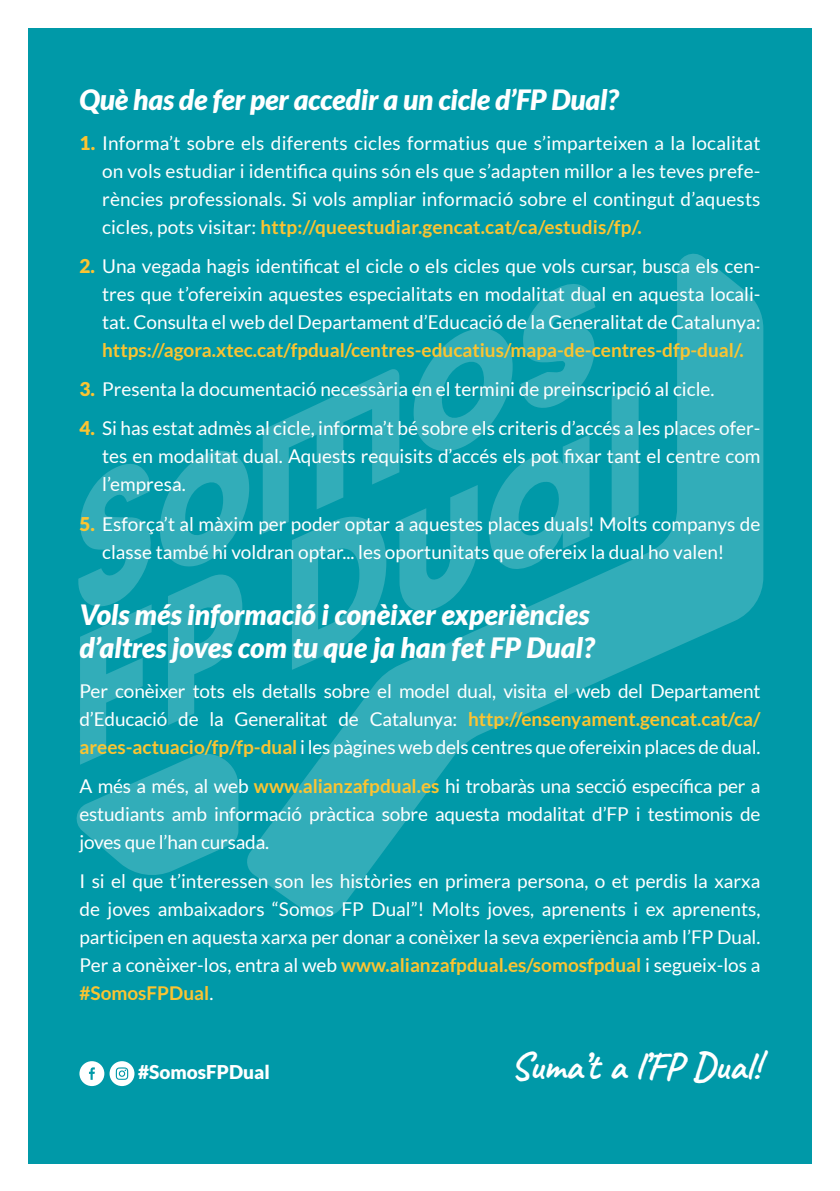
<style>
.page{position:relative;width:840px;height:1191px;background:#fff}
.page>*{position:absolute;margin:0;border:0;box-sizing:border-box;transform-origin:0 0}
.t1{font:700 38.4px "Caveat";color:#fff}
.t2{font:italic 900 28px/33px "Lato";color:#fff}
.t3{font:19px/28px "Lato";color:#fff;text-align:justify}
.t4{font:700 19px "Lato";color:#fcc431}
.t5{font:900 19px "Lato";color:#fff}
.s1{font-weight:900;color:#fcc431}
.s2{font-weight:700;color:#fcc431}
</style>
<div class="page">
<div style="left:28px;top:28px;width:783px;height:1135px;background:#0099a8"></div>
<svg style="left:76px;top:450px;width:169px;height:425px"></svg>
<svg style="left:245px;top:253px;width:518px;height:665px"></svg>
<svg style="left:79px;top:1061px;width:55px;height:25px"></svg>
<h2 class="t2" style="left:79px;top:84px;width:540px">Què has de fer per accedir a un cicle d’FP Dual?</h2>
<p class="t3" style="left:102px;top:129px;width:659px;text-indent:-23px"><span class="s1">1.</span> Informa’t sobre els diferents cicles formatius que s’imparteixen a la localitat on vols estudiar i identifica quins són els que s’adapten millor a les teves prefe&shy;rències professionals. Si vols ampliar informació sobre el contingut d’aquests cicles, pots visitar: <span class="s2">http://queestudiar.gencat.cat/ca/estudis/fp/.</span></p>
<p class="t3" style="left:102px;top:252px;width:659px;text-indent:-23px"><span class="s1">2.</span> Una vegada hagis identificat el cicle o els cicles que vols cursar, busca els cen&shy;tres que t’ofereixin aquestes especialitats en modalitat dual en aquesta locali&shy;tat. Consulta el web del Departament d’Educació de la Generalitat de Catalunya:</p>
<p class="t4" style="left:102px;top:339px;width:642px">https://agora.xtec.cat/fpdual/centres-educatius/mapa-de-centres-dfp-dual/.</p>
<p class="t3" style="left:79px;top:375px;width:636px"><span class="s1">3.</span> Presenta la documentació necessària en el termini de preinscripció al cicle.</p>
<p class="t3" style="left:102px;top:414px;width:659px;text-indent:-23px"><span class="s1">4.</span> Si has estat admès al cicle, informa’t bé sobre els criteris d’accés a les places ofer&shy;tes en modalitat dual. Aquests requisits d’accés els pot fixar tant el centre com l’empresa.</p>
<p class="t3" style="left:102px;top:509px;width:659px;text-indent:-23px"><span class="s1">5.</span> Esforça’t al màxim per poder optar a aquestes places duals! Molts companys de classe també hi voldran optar... les oportunitats que ofereix la dual ho valen!</p>
<h2 class="t2" style="left:79px;top:599px;width:516px">Vols més informació i conèixer experiències d’altres joves com tu que ja han fet FP Dual?</h2>
<p class="t3" style="left:79px;top:676px;width:682px">Per conèixer tots els detalls sobre el model dual, visita el web del Departament d’Educació de la Generalitat de Catalunya: <span class="s2">http://ensenyament.gencat.cat/ca/ arees-actuacio/fp/fp-dual</span> i les pàgines web dels centres que ofereixin places de dual.</p>
<p class="t3" style="left:79px;top:772px;width:682px">A més a més, al web <span class="s2">www.alianzafpdual.es</span> hi trobaràs una secció específica per a estudiants amb informació pràctica sobre aquesta modalitat d’FP i testimonis de joves que l’han cursada.</p>
<p class="t3" style="left:79px;top:867px;width:682px">I si el que t’interessen son les històries en primera persona, o et perdis la xarxa de joves ambaixadors “Somos FP Dual”! Molts joves, aprenents i ex aprenents, participen en aquesta xarxa per donar a conèixer la seva experiència amb l’FP Dual.<br>Per a conèixer-los, entra al web <span class="s2">www.alianzafpdual.es/somosfpdual</span> i segueix-los a <span class="s2">#SomosFPDual</span>.</p>
<p class="t5" style="left:138px;top:1060px;width:133px">#SomosFPDual</p>
<h1 class="t1" style="left:510px;top:1041px;width:251px">Suma’t a l’FP Dual!</h1>
</div>
